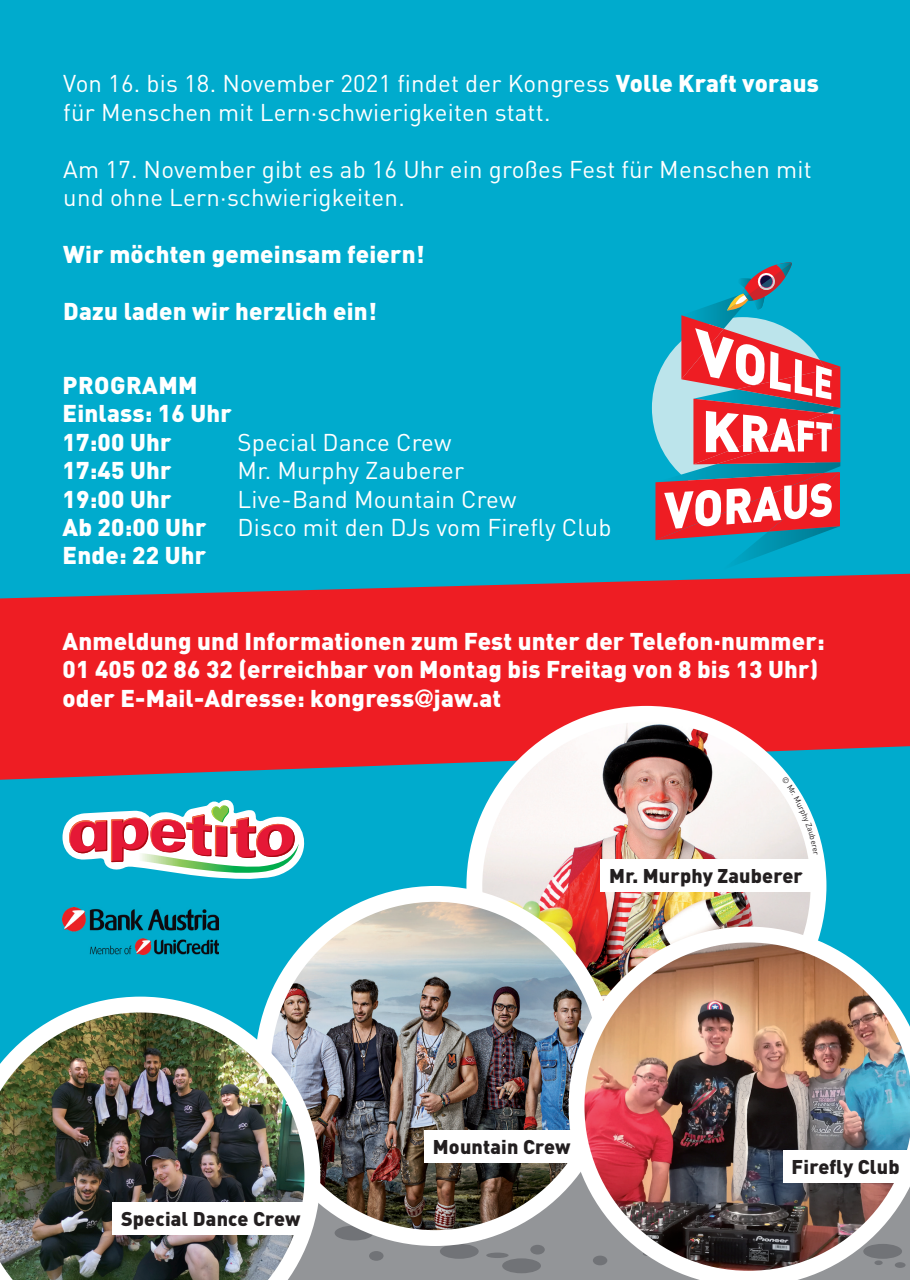
<style>
.page{position:relative;width:910px;height:1280px;background:#00abcd}
.page>*{position:absolute;margin:0;border:0;box-sizing:border-box;transform-origin:0 0}
.t1{font:24px/28.5px "DIN Pro";letter-spacing:.01em;color:#fff}
.t2{font:900 24px/28.5px "DIN Pro";letter-spacing:.01em;color:#fff}
.t3{font:900 19.65px "DIN Pro";letter-spacing:.01em;color:#231f20}
.s1{font-weight:900}
.s2{font-family:"Helvetica Neue";font-weight:700}
</style>
<div class="page">
<div style="left:320px;top:1234px;width:249px;height:46px;background:#939598"></div>
<div style="left:486px;top:1252px;width:23px;height:6px;background:#717377;border-radius:50%"></div>
<div style="left:502px;top:1258px;width:39px;height:15px;background:#717377;border-radius:50%"></div>
<div style="left:335px;top:1225px;width:38px;height:15px;background:#717377;border-radius:50%"></div>
<div style="left:440px;top:1244px;width:39px;height:15px;background:#717377;border-radius:50%"></div>
<div style="left:530px;top:1245px;width:15px;height:9px;background:#717377;border-radius:50%"></div>
<div style="left:369px;top:1251px;width:15px;height:10px;background:#717377;border-radius:50%"></div>
<svg style="left:0;top:574px;width:910px;height:206px;background:#d22f38"></svg>
<img style="left:474px;top:714px;width:344px;height:344px;border-radius:172px">
<div style="left:466px;top:706px;width:360px;height:360px;border:16px solid #fff;border-radius:50%"></div>
<img style="left:269px;top:899px;width:338px;height:335px">
<div style="left:255px;top:886px;width:360px;height:360px;border:16px solid #fff;border-radius:50%"></div>
<img style="left:0;top:997px;width:320px;height:283px">
<img style="left:569px;top:927px;width:341px;height:353px">
<div style="left:600px;top:859px;width:219px;height:33px;background:#fff"></div>
<div style="left:783px;top:1150px;width:127px;height:33px;background:#fff"></div>
<div style="left:424px;top:1130px;width:159px;height:33px;background:#fff"></div>
<div style="left:112px;top:1202px;width:196px;height:32px;background:#fff"></div>
<svg style="left:655px;top:262px;width:185px;height:302px"></svg>
<img style="left:63px;top:908px;width:155px;height:46px">
<svg style="left:63px;top:800px;width:242px;height:79px"></svg>
<svg style="left:782px;top:777px;width:36px;height:78px"></svg>
<p class="t1" style="left:63px;top:68px;width:757px">Von 16. bis 18. November 2021 findet der Kongress <span class="s1">Volle Kraft voraus </span>für Menschen mit Lern∙schwierigkeiten statt.</p>
<p class="t1" style="left:63px;top:154px;width:750px">Am 17. November gibt es ab 16 Uhr ein großes Fest für Menschen mit und ohne Lern∙schwierigkeiten.</p>
<p class="t2" style="left:63px;top:239px;width:363px">Wir möchten gemeinsam feiern!</p>
<p class="t2" style="left:63px;top:296px;width:315px">Dazu laden wir herzlich ein!</p>
<p class="t2" style="left:63px;top:370px;width:171px">PROGRAMM<br>Einlass: 16 Uhr<br>17:00 Uhr</p>
<p class="t1" style="left:238px;top:427px;width:215px">Special Dance Crew</p>
<p class="t2" style="left:63px;top:455px;width:110px">17:45 Uhr</p>
<p class="t1" style="left:238px;top:455px;width:228px">Mr. Murphy Zauberer</p>
<p class="t2" style="left:63px;top:484px;width:110px">19:00 Uhr</p>
<p class="t1" style="left:238px;top:484px;width:280px">Live-Band Mountain Crew</p>
<p class="t2" style="left:63px;top:512px;width:146px">Ab 20:00 Uhr</p>
<p class="t1" style="left:238px;top:512px;width:376px">Disco mit den DJs vom Firefly Club</p>
<p class="t2" style="left:63px;top:541px;width:145px">Ende: 22 Uhr</p>
<p class="t2" style="left:63px;top:626px;width:764px">Anmeldung und Informationen zum Fest unter der Telefon∙nummer:<br>01 405 02 86 32 (erreichbar von Montag bis Freitag von 8 bis 13 Uhr) oder E-Mail-Adresse: kongress<span class="s2">@</span>jaw.at</p>
<p class="t3" style="left:121px;top:1205px;width:181px">Special Dance Crew</p>
<p class="t3" style="left:609px;top:863px;width:195px">Mr. Murphy Zauberer</p>
<p class="t3" style="left:433px;top:1133px;width:139px">Mountain Crew</p>
<p class="t3" style="left:792px;top:1154px;width:109px">Firefly Club</p>
</div>
